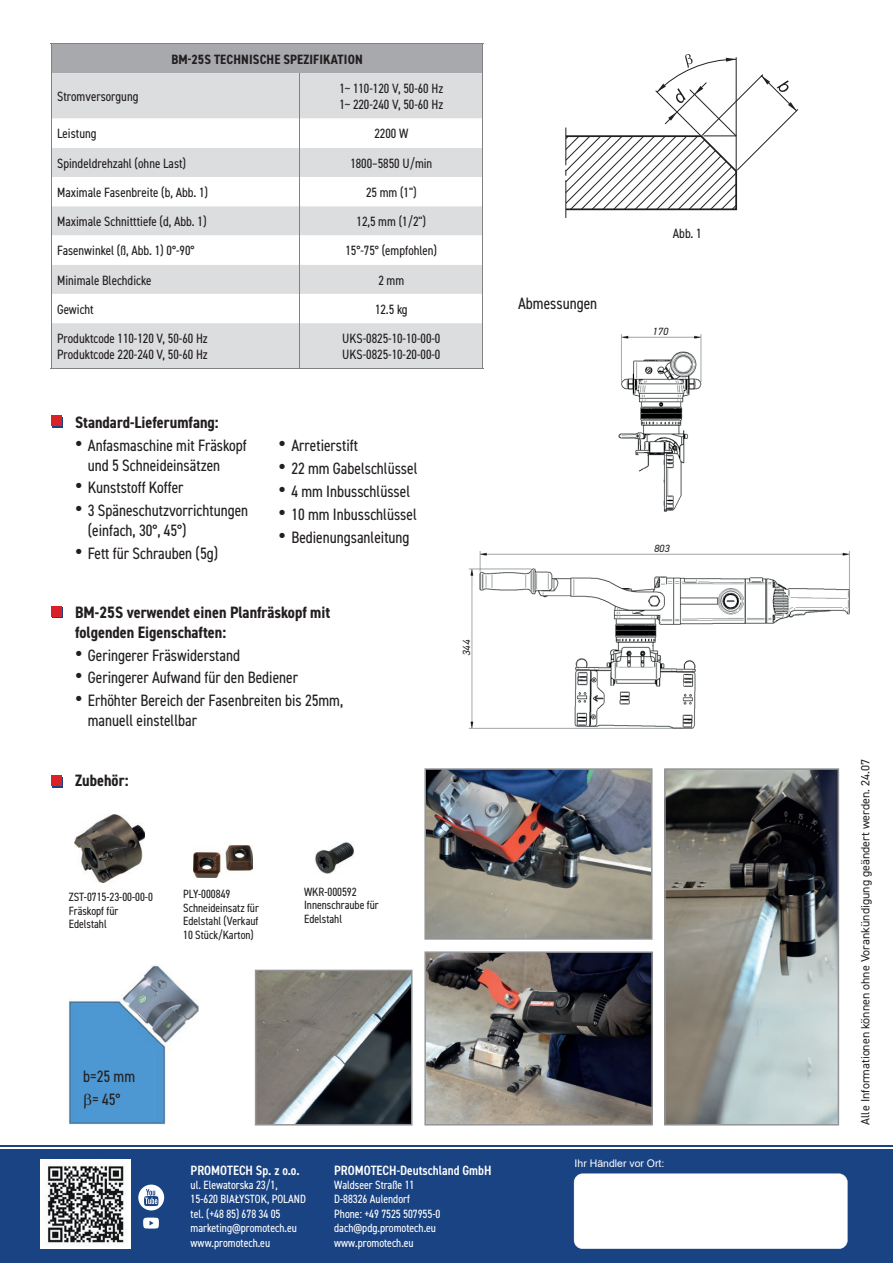
<style>
.page{position:relative;width:893px;height:1263px;background:#fff}
.page>*{position:absolute;margin:0;border:0;box-sizing:border-box;transform-origin:0 0}
.t1{font:condensed 16.5px/19.8px "DIN2014";color:#231f20}
.t2{font:700 condensed 16.5px/19.8px "DIN2014";color:#231f20}
.t3{font:condensed 13.5px/16.2px "DIN2014";color:#231f20}
.t4{font:600 condensed 13.5px "DIN2014";color:#fff}
.t5{font:700 condensed 13.5px "DIN2014";letter-spacing:.01em;color:#231f20}
.t6{font:condensed 12px/14.4px "DIN2014";color:#fff}
.t7{font:condensed 12px/13.5px "DIN2014";color:#231f20}
.t8{font:12px "DIN2014";color:#231f20}
.t9{font:10.5px "Arial";color:#fff}
.t10{font:italic 10.5px "DIN2014";color:#231f20}
.s1{font-family:"Arial";font-stretch:normal;font-size:21px}
</style>
<div class="page">
<svg style="left:565px;top:54px;width:234px;height:164px"></svg>
<hr style="left:703px;top:136px;width:33px;height:1px;background:#231f20">
<div style="left:51px;top:44px;width:432px;height:29px;background:#a8a9ad"></div>
<div style="left:52px;top:73px;width:431px;height:295px;background:#dcdddf"></div>
<svg style="left:52px;top:119px;width:431px;height:146px"></svg>
<hr style="left:51px;top:44px;width:249px;height:1px;background:#808285">
<svg style="left:51px;top:45px;width:1px;height:28px"></svg>
<hr style="left:300px;top:44px;width:183px;height:1px;background:#808285">
<hr style="left:51px;top:73px;width:1px;height:46px;background:#808285">
<hr style="left:299px;top:73px;width:1px;height:46px;background:#808285">
<hr style="left:483px;top:73px;width:1px;height:46px;background:#808285">
<svg style="left:51px;top:119px;width:1px;height:116px"></svg>
<svg style="left:299px;top:119px;width:1px;height:116px"></svg>
<hr style="left:51px;top:235px;width:1px;height:30px;background:#808285">
<hr style="left:299px;top:235px;width:1px;height:30px;background:#808285">
<hr style="left:483px;top:235px;width:1px;height:30px;background:#808285">
<svg style="left:51px;top:265px;width:432px;height:58px"></svg>
<hr style="left:51px;top:323px;width:1px;height:45px;background:#808285">
<hr style="left:299px;top:323px;width:1px;height:45px;background:#808285">
<hr style="left:483px;top:323px;width:1px;height:45px;background:#808285">
<hr style="left:51px;top:368px;width:249px;height:1px;background:#808285">
<hr style="left:300px;top:368px;width:183px;height:1px;background:#808285">
<img style="left:69px;top:965px;width:130px;height:160px">
<img style="left:193px;top:844px;width:59px;height:34px">
<img style="left:315px;top:842px;width:39px;height:32px">
<img style="left:74px;top:814px;width:71px;height:68px">
<div style="left:52px;top:776px;width:11px;height:11px;background:#1a4383"></div>
<div style="left:51px;top:775px;width:11px;height:11px;background:#da2128"></div>
<div style="left:52px;top:607px;width:11px;height:11px;background:#da2128"></div>
<div style="left:51px;top:605px;width:11px;height:11px;background:#da2128"></div>
<div style="left:52px;top:417px;width:11px;height:11px;background:#1a4383"></div>
<div style="left:51px;top:415px;width:11px;height:11px;background:#da2128"></div>
<svg style="left:664px;top:768px;width:175px;height:357px"></svg>
<img style="left:424px;top:768px;width:228px;height:172px">
<svg style="left:424px;top:951px;width:229px;height:174px"></svg>
<svg style="left:255px;top:970px;width:158px;height:155px"></svg>
<img style="left:618px;top:335px;width:84px;height:177px">
<img style="left:469px;top:551px;width:381px;height:178px">
<div style="left:0;top:1145px;width:893px;height:118px;background:#1a4383"></div>
<img style="left:41px;top:1159px;width:89px;height:90px">
<div style="left:574px;top:1173px;width:273px;height:76px;background:#fff"></div>
<svg style="left:138px;top:1184px;width:26px;height:26px"></svg>
<svg style="left:143px;top:1217px;width:16px;height:11px"></svg>
<hr style="left:0;top:1148px;width:893px;height:1px;background:#fff">
<svg style="left:84px;top:1093px;width:8px;height:16px"></svg>
<p class="t5" style="left:171px;top:50px;width:193px">BM-25S TECHNISCHE SPEZIFIKATION</p>
<p class="t3" style="left:57px;top:88px;width:83px">Stromversorgung</p>
<p class="t3" style="left:339px;top:80px;width:105px">1~ 110-120 V, 50-60 Hz<br>1~ 220-240 V, 50-60 Hz</p>
<p class="t3" style="left:57px;top:125px;width:41px">Leistung</p>
<p class="t3" style="left:374px;top:125px;width:35px">2200 W</p>
<p class="t3" style="left:57px;top:154px;width:131px">Spindeldrehzahl (ohne Last)</p>
<p class="t3" style="left:350px;top:154px;width:83px">1800–5850 U/min</p>
<p class="t3" style="left:57px;top:184px;width:152px">Maximale Fasenbreite (b, Abb. 1)</p>
<p class="t3" style="left:366px;top:184px;width:52px">25 mm (1")</p>
<p class="t3" style="left:57px;top:213px;width:151px">Maximale Schnitttiefe (d, Abb. 1)</p>
<p class="t3" style="left:357px;top:213px;width:71px">12,5 mm (1/2")</p>
<p class="t3" style="left:57px;top:242px;width:139px">Fasenwinkel (ß, Abb. 1) 0°-90°</p>
<p class="t3" style="left:345px;top:242px;width:93px">15°-75° (empfohlen)</p>
<p class="t3" style="left:57px;top:271px;width:96px">Minimale Blechdicke</p>
<p class="t3" style="left:378px;top:271px;width:27px">2 mm</p>
<p class="t3" style="left:57px;top:300px;width:38px">Gewicht</p>
<p class="t3" style="left:375px;top:300px;width:34px">12.5 kg</p>
<p class="t3" style="left:57px;top:330px;width:152px">Produktcode 110-120 V, 50-60 Hz<br>Produktcode 220-240 V, 50-60 Hz</p>
<p class="t3" style="left:342px;top:330px;width:100px">UKS-0825-10-10-00-0<br>UKS-0825-10-20-00-0</p>
<p class="t2" style="left:75px;top:412px;width:145px">Standard-Lieferumfang:</p>
<p class="t1" style="left:88px;top:434px;width:160px;text-indent:-13px"><span class="s1">•</span> Anfasmaschine mit Fräskopf und 5 Schneideinsätzen</p>
<p class="t1" style="left:75px;top:477px;width:110px"><span class="s1">•</span> Kunststoff Koffer</p>
<p class="t1" style="left:88px;top:500px;width:162px;text-indent:-13px"><span class="s1">•</span> 3 Späneschutzvorrichtungen (einfach, 30°, 45°)</p>
<p class="t1" style="left:75px;top:542px;width:144px"><span class="s1">•</span> Fett für Schrauben (5g)</p>
<p class="t1" style="left:279px;top:435px;width:81px"><span class="s1">•</span> Arretierstift</p>
<p class="t1" style="left:279px;top:458px;width:140px"><span class="s1">•</span> 22 mm Gabelschlüssel</p>
<p class="t1" style="left:279px;top:481px;width:133px"><span class="s1">•</span> 4 mm Inbusschlüssel</p>
<p class="t1" style="left:279px;top:504px;width:140px"><span class="s1">•</span> 10 mm Inbusschlüssel</p>
<p class="t1" style="left:279px;top:526px;width:133px"><span class="s1">•</span> Bedienungsanleitung</p>
<p class="t2" style="left:75px;top:602px;width:257px">BM-25S verwendet einen Planfräskopf mit folgenden Eigenschaften:</p>
<p class="t1" style="left:75px;top:644px;width:167px"><span class="s1">•</span> Geringerer Fräswiderstand</p>
<p class="t1" style="left:75px;top:667px;width:224px"><span class="s1">•</span> Geringerer Aufwand für den Bediener</p>
<p class="t1" style="left:88px;top:690px;width:257px;text-indent:-13px"><span class="s1">•</span> Erhöhter Bereich der Fasenbreiten bis 25mm, manuell einstellbar</p>
<p class="t2" style="left:75px;top:771px;width:55px">Zubehör:</p>
<p class="t10" style="left:460px;top:656px;width:17px;rotate:-90deg">344</p>
<p class="t7" style="left:69px;top:890px;width:86px">ZST-0715-23-00-00-0<br>Fräskopf für<br>Edelstahl</p>
<p class="t7" style="left:183px;top:887px;width:77px">PLY-000849<br>Schneideinsatz für<br>Edelstahl (Verkauf<br>10 Stück/Karton)</p>
<p class="t7" style="left:304px;top:884px;width:76px">WKR-000592<br>Innenschraube für<br>Edelstahl</p>
<p class="t1" style="left:518px;top:293px;width:81px">Abmessungen</p>
<p class="t3" style="left:673px;top:225px;width:30px">Abb. 1</p>
<p class="t10" style="left:652px;top:325px;width:17px">170</p>
<p class="t10" style="left:654px;top:542px;width:17px">803</p>
<p class="t1" style="left:83px;top:1065px;width:53px;line-height:22.8px;text-align:center">b=25 mm = 45°</p>
<p class="t4" style="left:191px;top:1161px;width:111px">PROMOTECH Sp. z o.o.</p>
<p class="t6" style="left:191px;top:1177px;width:117px">ul. Elewatorska 23/1,<br>15-620 BIAŁYSTOK, POLAND tel. (+48 85) 678 34 05 marketing@promotech.eu www.promotech.eu</p>
<p class="t4" style="left:334px;top:1161px;width:159px">PROMOTECH-Deutschland GmbH</p>
<p class="t6" style="left:334px;top:1177px;width:108px">Waldseer Straße 11<br>D-88326 Aulendorf<br>Phone: +49 7525 507955-0 dach@pdg.promotech.eu www.promotech.eu</p>
<p class="t9" style="left:575px;top:1156px;width:91px">Ihr Händler vor Ort:</p>
<p class="t8" style="left:858px;top:1125px;width:367px;rotate:-90deg">Alle Informationen können ohne Vorankündigung geändert werden. 24.07</p>
</div>
